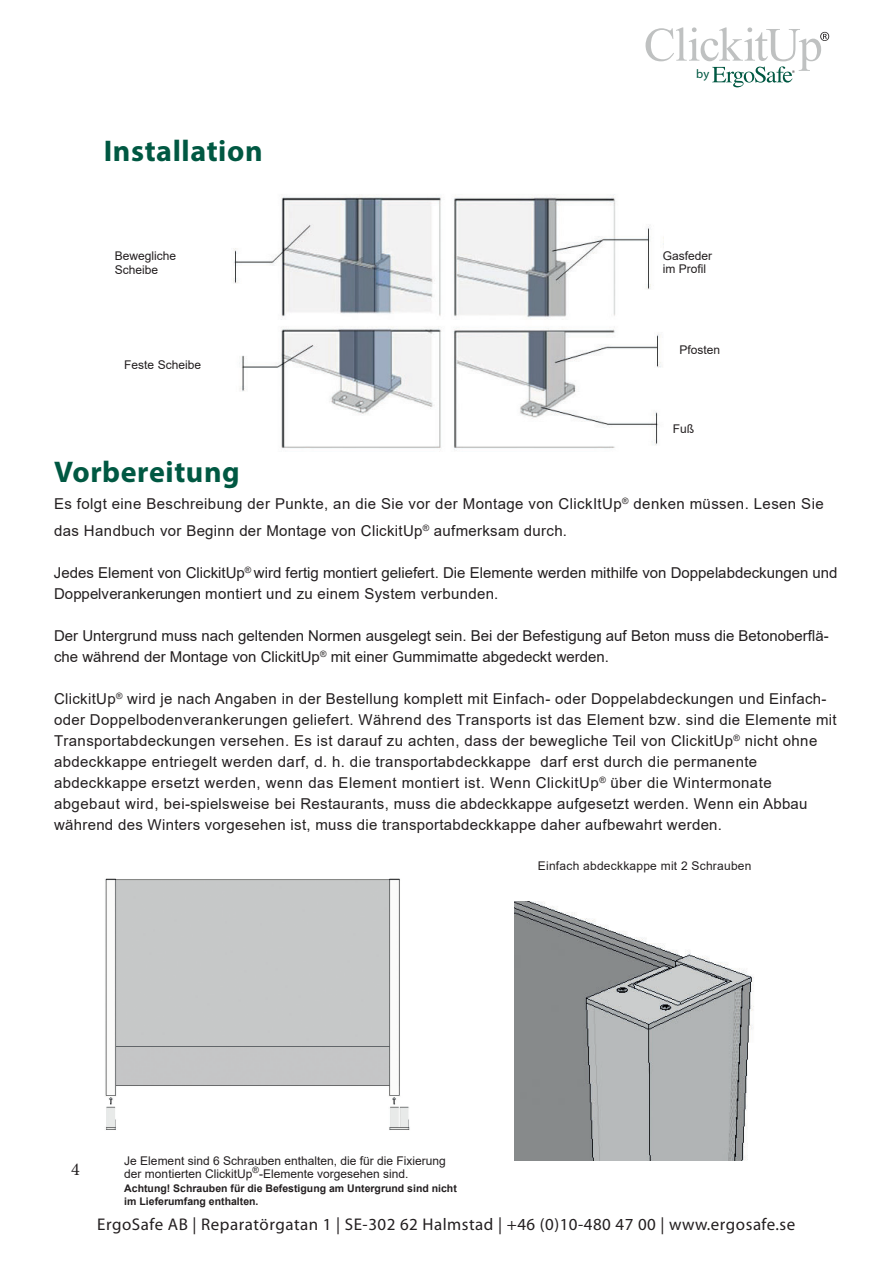
<style>
.page{position:relative;width:893px;height:1263px;background:#fff}
.page>*{position:absolute;margin:0;border:0;box-sizing:border-box;transform-origin:0 0}
.t1{font:700 30px "Myriad Pro";letter-spacing:.02em;color:#005842}
.t2{font:18px "Minion Pro";color:#231f20}
.t3{font:16.95px "Myriad";letter-spacing:.03em;color:#231f20}
.t4{font:15px/21px "Arial";letter-spacing:.02em;color:#231f20}
.t5{font:15px/21px "Arial";color:#231f20}
.t6{font:12.6px "Myriad Pro";color:#005842}
.t7{font:12px/13.5px "Arial";color:#231f20}
.t8{font:12px "Arial";letter-spacing:.02em;color:#231f20}
.t9{font:700 10.5px/13.5px "Arial";color:#231f20}
</style>
<div class="page">
<svg style="left:645px;top:27px;width:184px;height:60px"></svg>
<img style="left:233px;top:194px;width:428px;height:256px">
<img style="left:515px;top:901px;width:239px;height:259px">
<img style="left:105px;top:878px;width:305px;height:252px">
<h1 class="t1" style="left:104px;top:132px;width:160px">Installation</h1>
<p class="t7" style="left:115px;top:248px;width:63px;line-height:14.4px">Bewegliche<br>Scheibe</p>
<p class="t7" style="left:124px;top:358px;width:78px">Feste Scheibe</p>
<p class="t6" style="left:696px;top:66px;width:14px">by</p>
<p class="t7" style="left:663px;top:249px;width:51px">Gasfeder im Profil</p>
<p class="t7" style="left:680px;top:343px;width:42px">Pfosten</p>
<p class="t7" style="left:673px;top:422px;width:23px">Fuß</p>
<h1 class="t1" style="left:54px;top:452px;width:187px">Vorbereitung</h1>
<p class="t4" style="left:54px;top:490px;width:771px;line-height:27px">Es folgt eine Beschreibung der Punkte, an die Sie vor der Montage von ClickItUp<sup>®</sup> denken müssen. Lesen Sie das Handbuch vor Beginn der Montage von ClickitUp<sup>®</sup> aufmerksam durch.</p>
<p class="t5" style="left:54px;top:562px;width:785px">Jedes Element von ClickitUp<sup>®</sup> wird fertig montiert geliefert. Die Elemente werden mithilfe von Doppelabdeckungen und<br>Doppelverankerungen montiert und zu einem System verbunden.</p>
<p class="t5" style="left:54px;top:625px;width:776px">Der Untergrund muss nach geltenden Normen ausgelegt sein. Bei der Befestigung auf Beton muss die Betonoberflä&shy;che während der Montage von ClickitUp<sup>®</sup> mit einer Gummimatte abgedeckt werden.</p>
<p class="t4" style="left:54px;top:688px;width:784px">ClickitUp<sup>®</sup> wird je nach Angaben in der Bestellung komplett mit Einfach- oder Doppelabdeckungen und Einfach&shy;oder Doppelbodenverankerungen geliefert. Während des Transports ist das Element bzw. sind die Elemente mit Transportabdeckungen versehen. Es ist darauf zu achten, dass der bewegliche Teil von ClickitUp<sup>®</sup> nicht ohne abdeckkappe entriegelt werden darf, d. h. die transportabdeckkappe darf erst durch die permanente abdeckkappe ersetzt werden, wenn das Element montiert ist. Wenn ClickitUp<sup>®</sup> über die Wintermonate abgebaut wird, bei-spielsweise bei Restaurants, muss die abdeckkappe aufgesetzt werden. Wenn ein Abbau während des Winters vorgesehen ist, muss die transportabdeckkappe daher aufbewahrt werden.</p>
<p class="t8" style="left:538px;top:858px;width:215px">Einfach abdeckkappe mit 2 Schrauben</p>
<p class="t2" style="left:71px;top:1157px;width:10px">4</p>
<p class="t7" style="left:124px;top:1154px;width:323px">Je Element sind 6 Schrauben enthalten, die für die Fixierung der montierten ClickitUp<sup>®</sup>-Elemente vorgesehen sind.</p>
<p class="t9" style="left:124px;top:1181px;width:334px">Achtung! Schrauben für die Befestigung am Untergrund sind nicht im Lieferumfang enthalten.</p>
<p class="t3" style="left:97px;top:1216px;width:700px">ErgoSafe AB | Reparatörgatan 1 | SE-302 62 Halmstad | +46 (0)10-480 47 00 | www.ergosafe.se</p>
</div>
